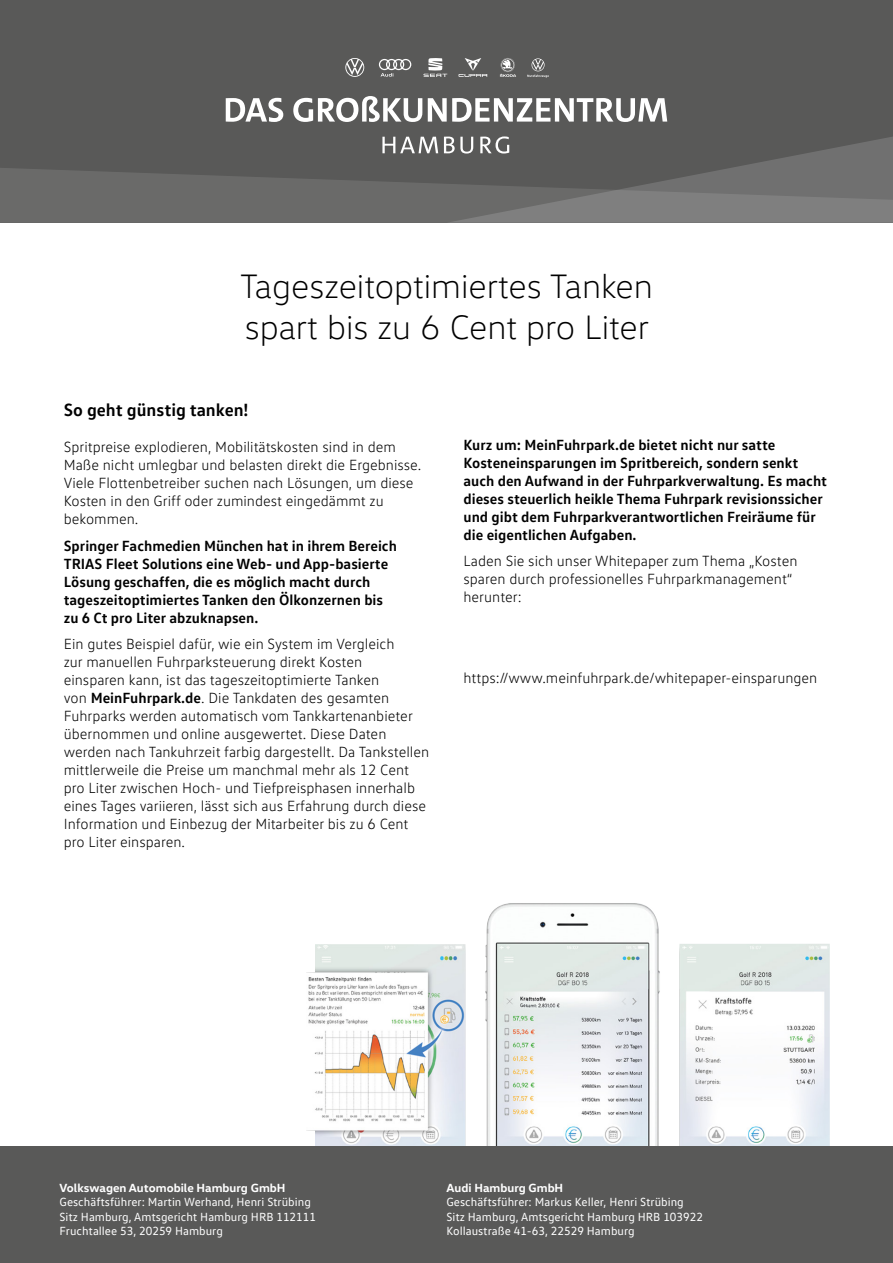
<style>
.page{position:relative;width:893px;height:1263px;background:#fff}
.page>*{position:absolute;margin:0;border:0;box-sizing:border-box;transform-origin:0 0}
.t1{font:300 34.5px/41.4px "VW Head";color:#000}
.t2{font:700 18px "VW Text";color:#000}
.t3{font:300 15px/18px "VW Text";color:#000}
.t4{font:700 15px/18px "VW Text";color:#000}
.t5{font:12px/14.4px "VW Text";color:#fff}
.t6{font:700 12px "VW Head";color:#fff}
.s1{font-weight:700}
</style>
<div class="page">
<img style="left:306px;top:903px;width:524px;height:243px">
<div style="left:0;top:1146px;width:893px;height:117px;background:#595958"></div>
<div style="left:0;top:0;width:893px;height:223px;background:#595958"></div>
<svg style="left:0;top:168px;width:444px;height:55px;fill:#6a6a69"></svg>
<svg style="left:226px;top:98px;width:57px;height:24px"></svg>
<svg style="left:293px;top:96px;width:129px;height:26px"></svg>
<svg style="left:428px;top:98px;width:239px;height:24px"></svg>
<svg style="left:382px;top:137px;width:56px;height:16px"></svg>
<svg style="left:444px;top:136px;width:449px;height:87px"></svg>
<svg style="left:345px;top:58px;width:19px;height:19px"></svg>
<svg style="left:423px;top:58px;width:24px;height:19px"></svg>
<svg style="left:527px;top:58px;width:22px;height:20px"></svg>
<svg style="left:500px;top:58px;width:16px;height:19px"></svg>
<svg style="left:379px;top:59px;width:32px;height:18px"></svg>
<svg style="left:459px;top:58px;width:28px;height:19px"></svg>
<h1 class="t1" style="left:240px;top:265px;width:414px">Tageszeitoptimiertes Tanken spart bis zu 6 Cent pro Liter</h1>
<p class="t2" style="left:64px;top:398px;width:186px">So geht günstig tanken!</p>
<p class="t3" style="left:64px;top:438px;width:359px">Spritpreise explodieren, Mobilitätskosten sind in dem Maße nicht umlegbar und belasten direkt die Ergebnisse.<br>Viele Flottenbetreiber suchen nach Lösungen, um diese Kosten in den Griff oder zumindest eingedämmt zu bekommen.</p>
<p class="t4" style="left:64px;top:536px;width:335px">Springer Fachmedien München hat in ihrem Bereich TRIAS Fleet Solutions eine Web- und App-basierte Lösung geschaffen, die es möglich macht durch tageszeitoptimiertes Tanken den Ölkonzernen bis zu 6 Ct pro Liter abzuknapsen.</p>
<p class="t3" style="left:64px;top:635px;width:367px">Ein gutes Beispiel dafür, wie ein System im Vergleich<br>zur manuellen Fuhrparksteuerung direkt Kosten<br>einsparen kann, ist das tageszeitoptimierte Tanken<br>von <span class="s1">MeinFuhrpark.de</span>. Die Tankdaten des gesamten Fuhrparks werden automatisch vom Tankkartenanbieter übernommen und online ausgewertet. Diese Daten werden nach Tankuhrzeit farbig dargestellt. Da Tankstellen mittlerweile die Preise um manchmal mehr als 12 Cent pro Liter zwischen Hoch- und Tiefpreisphasen innerhalb eines Tages variieren, lässt sich aus Erfahrung durch diese Information und Einbezug der Mitarbeiter bis zu 6 Cent pro Liter einsparen.</p>
<p class="t4" style="left:463px;top:435px;width:365px">Kurz um: MeinFuhrpark.de bietet nicht nur satte Kosteneinsparungen im Spritbereich, sondern senkt auch den Aufwand in der Fuhrparkverwaltung. Es macht dieses steuerlich heikle Thema Fuhrpark revisionssicher und gibt dem Fuhrparkverantwortlichen Freiräume für die eigentlichen Aufgaben.</p>
<p class="t3" style="left:463px;top:552px;width:335px">Laden Sie sich unser Whitepaper zum Thema „Kosten sparen durch professionelles Fuhrparkmanagement“ herunter:</p>
<p class="t3" style="left:463px;top:669px;width:355px">https://www.meinfuhrpark.de/whitepaper-einsparungen</p>
<p class="t6" style="left:60px;top:1180px;width:227px">Volkswagen Automobile Hamburg GmbH</p>
<p class="t5" style="left:60px;top:1194px;width:258px">Geschäftsführer: Martin Werhand, Henri Strübing<br>Sitz Hamburg, Amtsgericht Hamburg HRB 112111<br>Fruchtallee 53, 20259 Hamburg</p>
<p class="t6" style="left:446px;top:1180px;width:118px">Audi Hamburg GmbH</p>
<p class="t5" style="left:446px;top:1194px;width:258px">Geschäftsführer: Markus Keller, Henri Strübing<br>Sitz Hamburg, Amtsgericht Hamburg HRB 103922<br>Kollaustraße 41-63, 22529 Hamburg</p>
</div>
